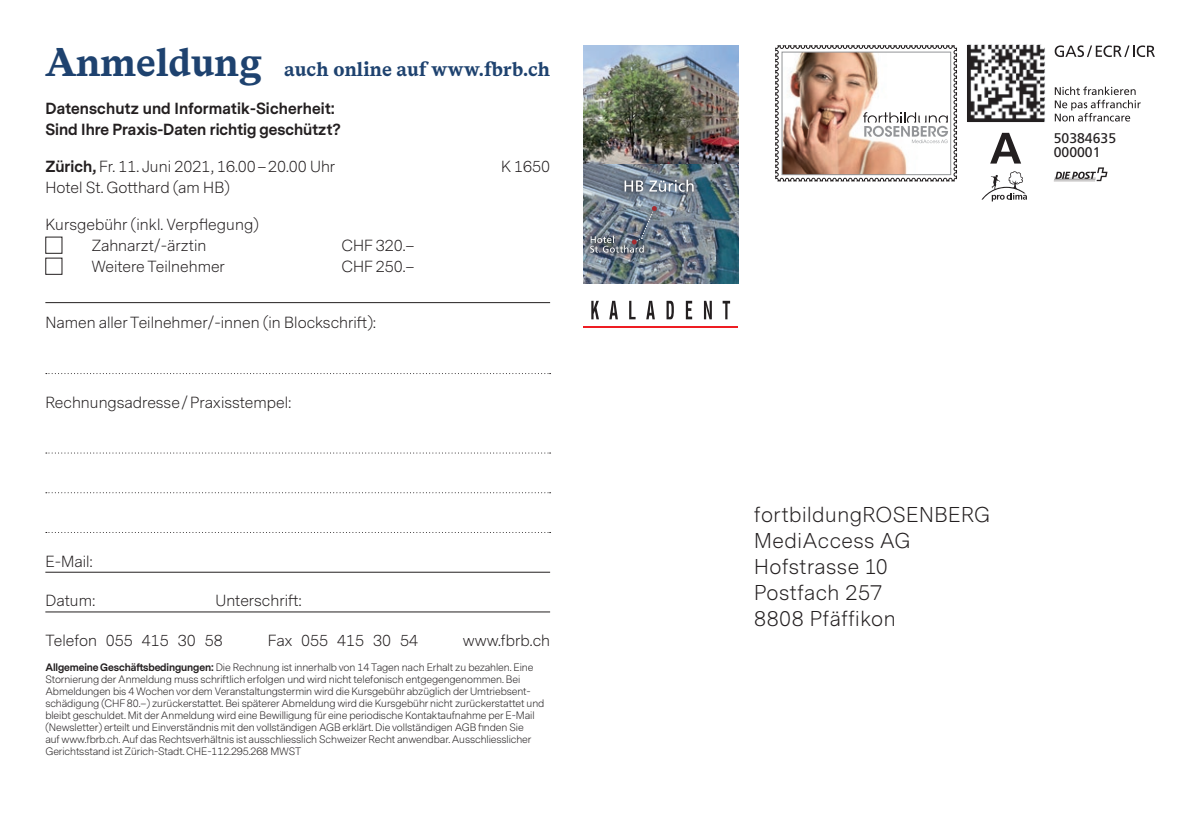
<style>
.page{position:relative;width:1191px;height:840px;background:#fff}
.page>*{position:absolute;margin:0;border:0;box-sizing:border-box;transform-origin:0 0}
.Absender{font:300 20px "Messina Sans";letter-spacing:.025em;color:#231f20}
.Titel{font:700 20px "Messina Serif";letter-spacing:.005em;color:#1e426f}
.Lauftext{font:300 15px "Messina Sans";color:#231f20}
.Lauftext-2{font:700 15px/21px "Messina Sans";color:#231f20}
.t1{font:14px/14px "Frutiger";color:#231f20}
.AGB{font:300 10px/12px "Messina Sans";letter-spacing:-.01em;color:#231f20}
.s1{font-size:40px}
.s2{font-weight:700}
</style>
<div class="page">
<svg style="left:46px;top:452px;width:504px;height:1px"></svg>
<svg style="left:46px;top:492px;width:504px;height:1px"></svg>
<svg style="left:46px;top:373px;width:504px;height:1px"></svg>
<hr style="left:45px;top:571px;width:505px;height:1px;background:#231f20">
<hr style="left:45px;top:611px;width:505px;height:1px;background:#231f20">
<hr style="left:45px;top:302px;width:505px;height:1px;background:#231f20">
<svg style="left:1054px;top:45px;width:101px;height:12px"></svg>
<svg style="left:1054px;top:86px;width:86px;height:35px"></svg>
<svg style="left:990px;top:133px;width:31px;height:30px"></svg>
<hr style="left:1053px;top:181px;width:42px;height:1px;background:#231f20">
<svg style="left:1054px;top:167px;width:53px;height:14px"></svg>
<hr style="left:1054px;top:179px;width:41px;height:1px;background:#231f20">
<svg style="left:981px;top:171px;width:46px;height:30px"></svg>
<img style="left:967px;top:44px;width:78px;height:79px">
<img style="left:967px;top:46px;width:76px;height:75px">
<img style="left:775px;top:45px;width:182px;height:136px">
<img style="left:583px;top:45px;width:155px;height:238px">
<svg style="left:618px;top:174px;width:81px;height:24px"></svg>
<svg style="left:624px;top:179px;width:69px;height:13px"></svg>
<svg style="left:584px;top:249px;width:66px;height:9px"></svg>
<svg style="left:584px;top:230px;width:6px;height:19px"></svg>
<svg style="left:646px;top:200px;width:17px;height:17px"></svg>
<svg style="left:590px;top:206px;width:67px;height:46px;background:#737d8a"></svg>
<svg style="left:591px;top:300px;width:139px;height:19px"></svg>
<hr style="left:583px;top:326px;width:155px;height:1px;background:#ee1d23">
<p class="Titel" style="left:45px;top:54px;width:506px"><span class="s1">Anmeldung</span> auch online auf www.fbrb.ch</p>
<p class="Lauftext-2" style="left:45px;top:98px;width:297px">Datenschutz und Informatik-Sicherheit:<br>Sind Ihre Praxis-Daten richtig geschützt?</p>
<p class="Lauftext" style="left:45px;top:156px;width:291px"><span class="s2">Zürich,</span> Fr. 11. Juni 2021, 16.00–20.00 Uhr</p>
<p class="Lauftext" style="left:501px;top:156px;width:50px">K 1650</p>
<p class="Lauftext" style="left:45px;top:177px;width:186px">Hotel St. Gotthard (am HB)</p>
<p class="Lauftext" style="left:45px;top:214px;width:215px">Kursgebühr (inkl. Verpflegung)</p>
<p class="Lauftext" style="left:91px;top:235px;width:116px">Zahnarzt/-ärztin</p>
<p class="Lauftext" style="left:341px;top:235px;width:74px">CHF 320.–</p>
<p class="Lauftext" style="left:91px;top:256px;width:135px">Weitere Teilnehmer</p>
<p class="Lauftext" style="left:341px;top:256px;width:74px">CHF 250.–</p>
<p class="Lauftext" style="left:45px;top:313px;width:332px">Namen aller Teilnehmer/-innen (in Blockschrift):</p>
<p class="Lauftext" style="left:45px;top:392px;width:247px">Rechnungsadresse/Praxisstempel:</p>
<p class="Lauftext" style="left:45px;top:551px;width:49px">E-Mail:</p>
<p class="Lauftext" style="left:45px;top:590px;width:51px">Datum:</p>
<p class="Lauftext" style="left:215px;top:590px;width:88px">Unterschrift:</p>
<p class="Lauftext" style="left:45px;top:630px;width:179px">Telefon 055 415 30 58</p>
<p class="Lauftext" style="left:268px;top:630px;width:152px">Fax 055 415 30 54</p>
<p class="Lauftext" style="left:463px;top:630px;width:89px">www.fbrb.ch</p>
<p class="AGB" style="left:45px;top:661px;width:500px"><span class="s2">Allgemeine Geschäftsbedingungen:</span> Die Rechnung ist innerhalb von 14 Tagen nach Erhalt zu bezahlen. Eine Stornierung der Anmeldung muss schriftlich erfolgen und wird nicht telefonisch entgegengenommen. Bei Abmeldungen bis 4 Wochen vor dem Veranstaltungstermin wird die Kursgebühr abzüglich der Umtriebsent&shy;schädigung (CHF 80.–) zurückerstattet. Bei späterer Abmeldung wird die Kursgebühr nicht zurückerstattet und bleibt geschuldet. Mit der Anmeldung wird eine Bewilligung für eine periodische Kontaktaufnahme per E-Mail (Newsletter) erteilt und Einverständnis mit den vollständigen AGB erklärt. Die vollständigen AGB finden Sie<br>auf www.fbrb.ch. Auf das Rechtsverhältnis ist ausschliesslich Schweizer Recht anwendbar. Ausschliesslicher Gerichtsstand ist Zürich-Stadt. CHE-112.295.268 MWST</p>
<p class="t1" style="left:1053px;top:131px;width:64px">50384635<br>000001</p>
<p class="Absender" style="left:754px;top:501px;width:237px">fortbildungROSENBERG</p>
<p class="Absender" style="left:754px;top:527px;width:158px">MediAccess AG</p>
<p class="Absender" style="left:754px;top:553px;width:135px">Hofstrasse 10</p>
<p class="Absender" style="left:754px;top:579px;width:130px">Postfach 257</p>
<p class="Absender" style="left:754px;top:605px;width:143px">8808 Pfäffikon</p>
</div>
